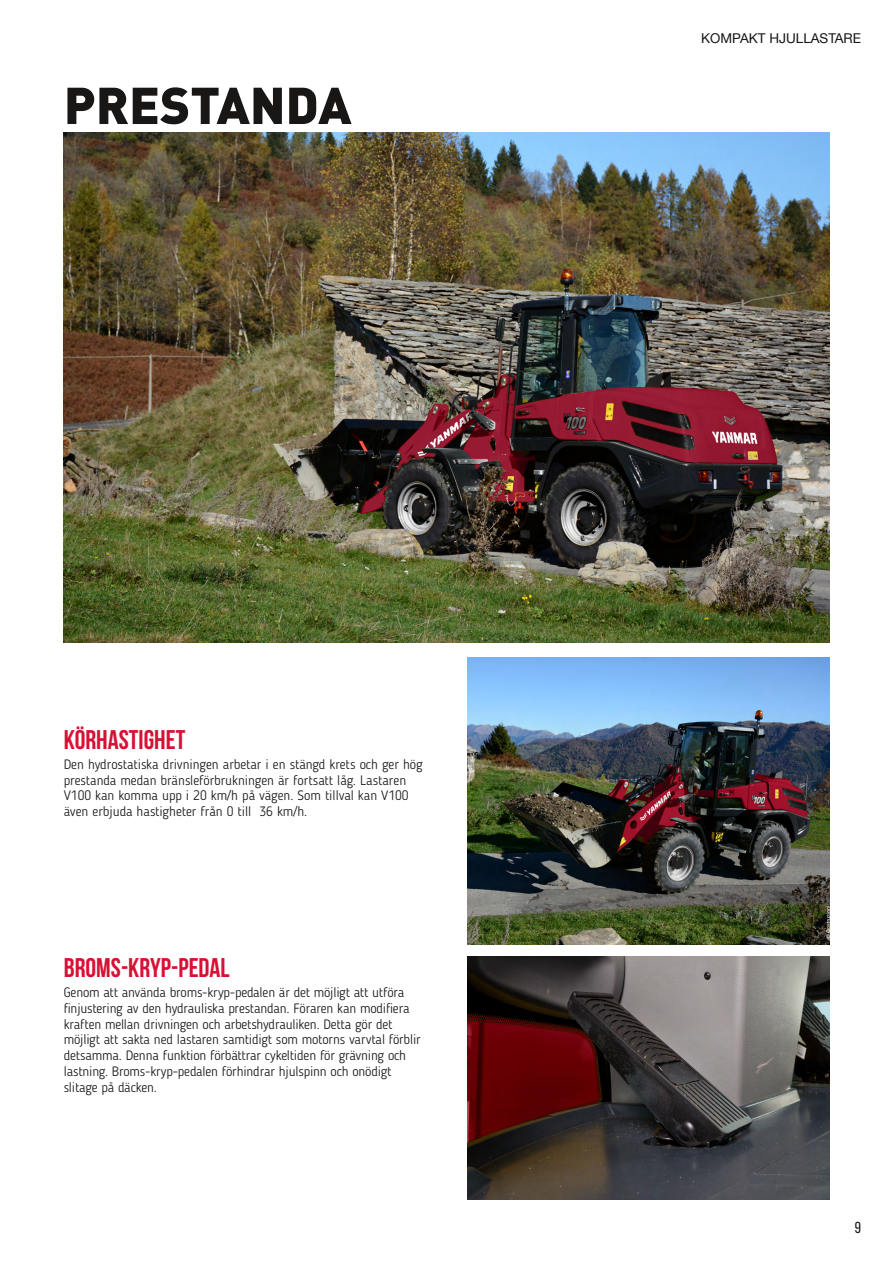
<style>
.page{position:relative;width:893px;height:1263px;background:#fff}
.page>*{position:absolute;margin:0;border:0;box-sizing:border-box;transform-origin:0 0}
.t1{font:900 51px "DINOT";color:#181716}
.t2{font:700 27px "Bebas Neue";color:#d61136}
.t3{font:15.9px "Bebas Neue";color:#181716}
.t4{font:300 13.5px/15.8px "Blogger Sans";letter-spacing:-.01em;color:#181716}
.t5{font:13.5px "Helvetica Neue LT Com";color:#181716}
</style>
<div class="page">
<img style="left:64px;top:133px;width:765px;height:510px">
<img style="left:468px;top:957px;width:361px;height:242px">
<img style="left:468px;top:657px;width:361px;height:287px">
<h1 class="t1" style="left:64px;top:71px;width:289px">PRESTANDA</h1>
<h2 class="t2" style="left:64px;top:725px;width:123px">KÖRHASTIGHET</h2>
<p class="t4" style="left:64px;top:756px;width:360px">Den hydrostatiska drivningen arbetar i en stängd krets och ger hög prestanda medan bränsleförbrukningen är fortsatt låg. Lastaren V100 kan komma upp i 20 km/h på vägen. Som tillval kan V100 även erbjuda hastigheter från 0 till 36 km/h.</p>
<h2 class="t2" style="left:64px;top:953px;width:167px">BROMS-KRYP-PEDAL</h2>
<p class="t4" style="left:64px;top:984px;width:358px">Genom att använda broms-kryp-pedalen är det möjligt att utföra finjustering av den hydrauliska prestandan. Föraren kan modifiera kraften mellan drivningen och arbetshydrauliken. Detta gör det möjligt att sakta ned lastaren samtidigt som motorns varvtal förblir detsamma. Denna funktion förbättrar cykeltiden för grävning och lastning. Broms-kryp-pedalen förhindrar hjulspinn och onödigt slitage på däcken.</p>
<p class="t5" style="left:701px;top:29px;width:161px">KOMPAKT HJULLASTARE</p>
<p class="t3" style="left:855px;top:1219px;width:8px">9</p>
</div>
